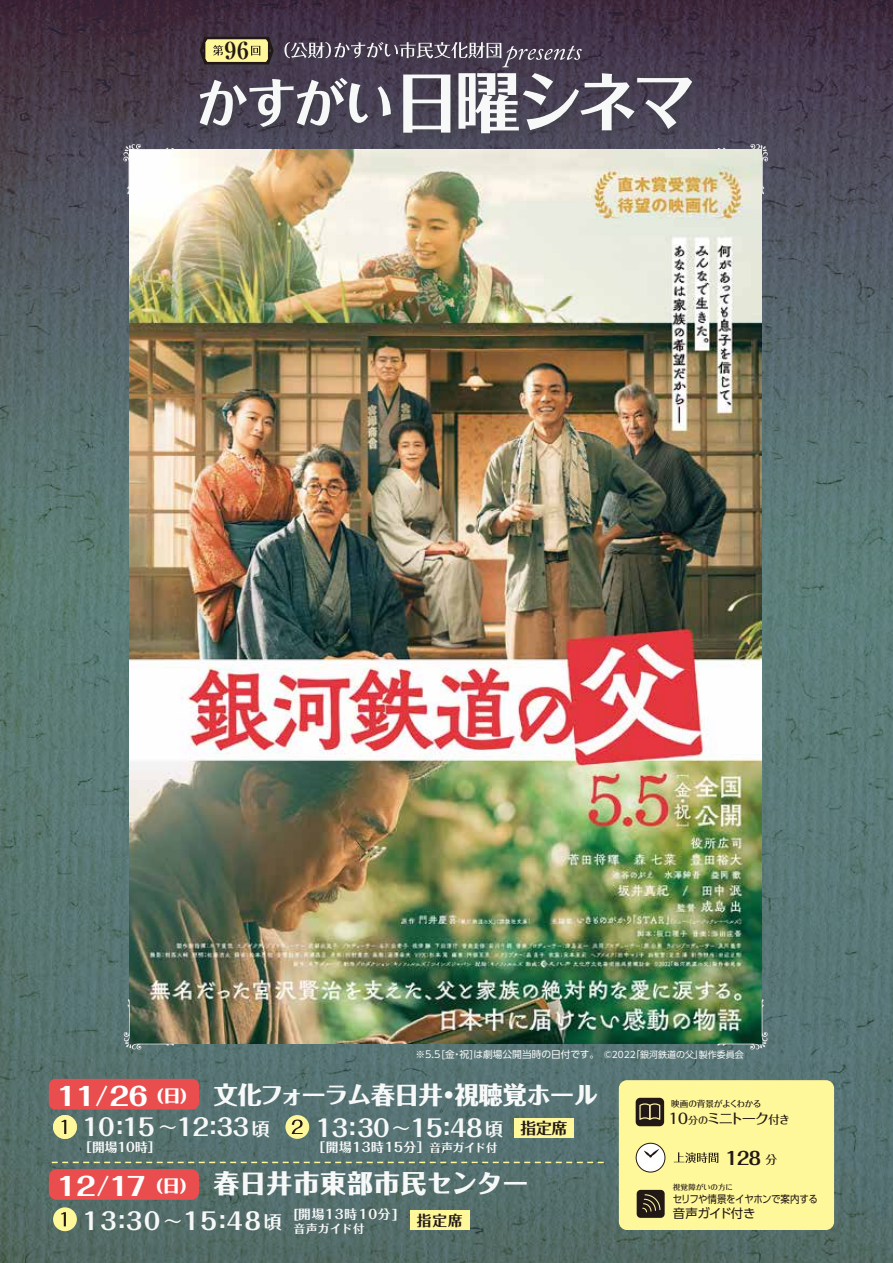
<style>
.page{position:relative;width:893px;height:1263px;background:#fff}
.page>*{position:absolute;margin:0;border:0;box-sizing:border-box;transform-origin:0 0}
.t1{font:800 25.5px "Folk Pro";letter-spacing:.045em;color:#f7f8f8}
.t2{font:800 25.05px "Folk Pro";color:#fff}
.t3{font:800 24px "Folk Pro";letter-spacing:-.01em;color:#f7f8f8}
.t4{font:700 23.4px "Folk Pro";color:#f7f8f8}
.t5{font:700 23.4px "Ryumin Pro";color:#221815}
.t6{font:700 17.7px "Folk Pro";color:#221815}
.t7{font:700 14.55px "Folk Pro";color:#221815}
.t8{font:500 14.4px "Folk Pro";letter-spacing:-.125em;color:#221815}
.t9{font:700 12.75px "Folk Pro";letter-spacing:.05em;color:#f7f8f8}
.t10{font:700 12.75px "Folk Pro";letter-spacing:.07em;color:#f7f8f8}
.t11{font:12.45px "UD Shin Go Pro";letter-spacing:-.045em;color:#221815}
.t12{font:700 11.4px "Folk Pro";letter-spacing:.075em;color:#f7f8f8}
.t13{font:10.5px "UD Shin Go Pro";letter-spacing:-.04em;color:#221815;scale:.9 1}
.t14{font:9.75px "UD Shin Go Pro";color:#f7f8f8}
.t15{font:500 8.55px "Folk Pro";letter-spacing:-.025em;color:#221815}
.t16{font:500 7.5px "Folk Pro";letter-spacing:.015em;color:#221815}
.s1{font-size:9px}
.s2{font-size:25.05px;color:#fff}
.s3{font-size:16.95px;color:#fff}
.s4{font-size:18px}
.s5{font-size:15.6px;color:#221815}
.s6{font-size:11.4px}
.s7{font-size:16.95px}
.s8{font-size:10.05px}
.s9{font-size:11.55px}
.s10{font-weight:500;font-size:11.7px}
</style>
<div class="page">
<img style="left:0;top:0;width:893px;height:1263px">
<div style="left:619px;top:1080px;width:215px;height:150px;background:#fff89b;border-radius:8px"></div>
<div style="left:636px;top:1143px;width:29px;height:29px;background:#fff;border-radius:50%"></div>
<div style="left:636px;top:1143px;width:29px;height:29px;border:1px solid #221815;border-radius:50%"></div>
<svg style="left:644px;top:1149px;width:15px;height:8px"></svg>
<svg style="left:674px;top:1152px;width:44px;height:11px"></svg>
<div style="left:636px;top:1098px;width:28px;height:28px;background:#221815;border-radius:5px"></div>
<svg style="left:639px;top:1103px;width:21px;height:17px"></svg>
<svg style="left:52px;top:1162px;width:554px;height:1px"></svg>
<div style="left:637px;top:1190px;width:28px;height:28px;background:#221815;border-radius:4px"></div>
<svg style="left:642px;top:1194px;width:19px;height:19px"></svg>
<div style="left:49px;top:1079px;width:150px;height:30px;background:#e94d4d;border-radius:7px"></div>
<div style="left:49px;top:1169px;width:150px;height:31px;background:#e94d4d;border-radius:8px"></div>
<div style="left:53px;top:1207px;width:24px;height:24px;background:#fff89b;border-radius:50%"></div>
<svg style="left:61px;top:1212px;width:5px;height:14px"></svg>
<div style="left:410px;top:1210px;width:60px;height:20px;background:#fff89b"></div>
<img style="left:189px;top:26px;width:518px;height:123px">
<svg style="left:403px;top:75px;width:47px;height:58px"></svg>
<svg style="left:458px;top:73px;width:234px;height:60px"></svg>
<svg style="left:200px;top:78px;width:191px;height:49px"></svg>
<svg style="left:200px;top:37px;width:74px;height:27px;background:#b5ad70"></svg>
<svg style="left:284px;top:42px;width:298px;height:25px;background:#615869"></svg>
<img style="left:129px;top:150px;width:633px;height:894px">
<div style="left:53px;top:1115px;width:24px;height:24px;background:#fff89b;border-radius:50%"></div>
<svg style="left:61px;top:1120px;width:5px;height:14px"></svg>
<div style="left:285px;top:1115px;width:24px;height:24px;background:#fff89b;border-radius:50%"></div>
<svg style="left:292px;top:1119px;width:11px;height:15px"></svg>
<div style="left:514px;top:1118px;width:60px;height:20px;background:#fff89b"></div>
<svg style="left:122px;top:143px;width:52px;height:52px"></svg>
<svg style="left:717px;top:143px;width:52px;height:52px;background:#c5c4b8"></svg>
<svg style="left:122px;top:999px;width:53px;height:52px;background:#687360"></svg>
<img style="left:717px;top:999px;width:52px;height:52px">
<h3 class="t5" style="left:224px;top:32px;width:26px">96</h3>
<p class="t14" style="left:415px;top:1046px;width:330px">※5.5[金・祝]は劇場公開当時の日付です。　<span class="s1">©2022「銀河鉄道の父」製作委員会</span></p>
<h3 class="t3" style="left:57px;top:1075px;width:542px"><span class="s2">11/26</span> <span class="s3">(日)</span> 文化フォーラム春日井・視聴覚ホール</h3>
<h3 class="t4" style="left:83px;top:1107px;width:189px">10:15 <span class="s4">～</span>12:33 <span class="s4">頃</span></h3>
<h3 class="t4" style="left:316px;top:1108px;width:253px">13:30 <span class="s4">～</span>15:48 <span class="s4">頃</span> <span class="s5">指定席</span></h3>
<h3 class="t9" style="left:312px;top:1136px;width:187px">［開場13時15分］<span class="s6">音声ガイド付</span></h3>
<h3 class="t9" style="left:79px;top:1136px;width:83px">［開場10時］</h3>
<h2 class="t2" style="left:57px;top:1165px;width:131px">12/17 <span class="s7">(日)</span></h2>
<h1 class="t1" style="left:214px;top:1162px;width:316px">春日井市東部市民センター</h1>
<h3 class="t4" style="left:83px;top:1201px;width:201px">13:30 <span class="s4">～</span>15:48<span class="s4">頃</span></h3>
<h3 class="t10" style="left:294px;top:1203px;width:105px">[開場13時10分]</h3>
<p class="t12" style="left:294px;top:1219px;width:72px">音声ガイド付</p>
<h3 class="t7" style="left:417px;top:1208px;width:47px">指定席</h3>
<p class="t15" style="left:671px;top:1096px;width:92px">映画の背景がよくわかる</p>
<h3 class="t8" style="left:668px;top:1106px;width:123px">10<span class="s8">分の</span>ミニトーク<span class="s9">付き</span></h3>
<h3 class="t6" style="left:726px;top:1143px;width:53px">128 <span class="s10">分</span></h3>
<p class="t16" style="left:673px;top:1181px;width:62px">視覚障がいの方に</p>
<p class="t13" style="left:673px;top:1190px;width:163px">セリフや情景をイヤホンで案内する</p>
<p class="t11" style="left:673px;top:1203px;width:84px">音声ガイド付き</p>
</div>
